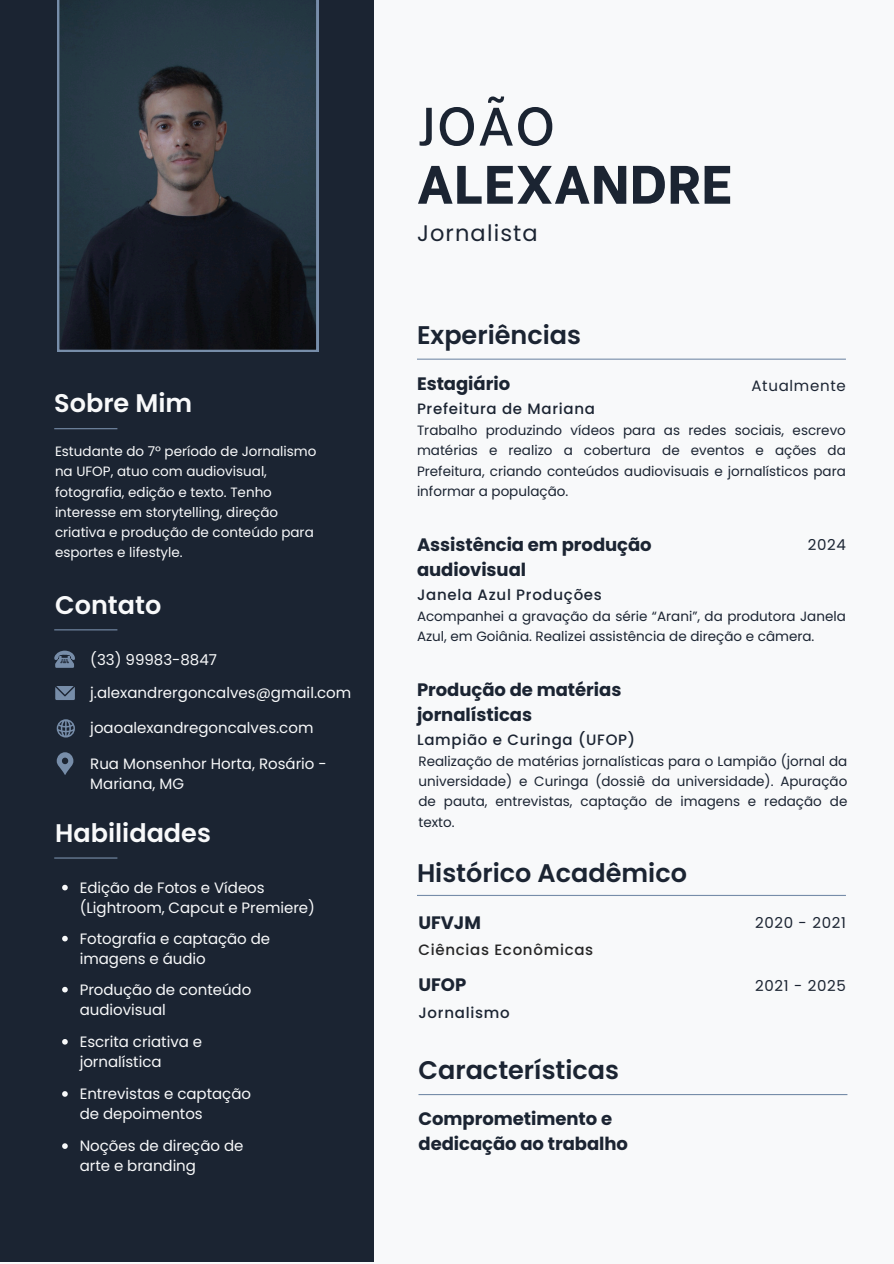
<style>
.page{position:relative;width:894px;height:1264px;background:#fff}
.page>*{position:absolute;margin:0;border:0;box-sizing:border-box;transform-origin:0 0}
.t1{font:800 54px "Be Vietnam";letter-spacing:.02em;color:#1b2432}
.t2{font:500 54px "Be Vietnam";color:#1b2432}
.t3{font:600 25.5px "Poppins";color:#1b2432}
.t4{font:600 25.5px "Poppins";color:#f8f9fa}
.t5{font:22.5px "Poppins";letter-spacing:.05em;color:#1b2432}
.t6{font:700 18px/24.8px "Poppins";letter-spacing:-.005em;color:#1b2432}
.t7{font:15px/20.2px "Poppins";letter-spacing:-.005em;color:#f8f9fa}
.t8{font:500 15px "Poppins";letter-spacing:.045em;color:#1b2432}
.t9{font:15px "Poppins";letter-spacing:.045em;color:#1b2432}
.t10{font:500 15px "Poppins";letter-spacing:.045em;color:#262626}
.t11{font:13.5px/20.2px "Poppins";color:#1b2432;text-align:justify}
.t12{font:13.5px/20.2px "Poppins";color:#f8f9fa}
</style>
<div class="page">
<div style="left:0;top:0;width:893px;height:1263px;background:#f8f9fa"></div>
<div style="left:0;top:0;width:374px;height:1261px;background:#1b2432"></div>
<svg style="left:54px;top:650px;width:21px;height:17px"></svg>
<svg style="left:57px;top:752px;width:16px;height:22px"></svg>
<svg style="left:55px;top:686px;width:19px;height:14px"></svg>
<svg style="left:57px;top:719px;width:18px;height:18px"></svg>
<hr style="left:54px;top:428px;width:63px;height:1px;background:#778da9">
<hr style="left:417px;top:358px;width:428px;height:2px;background:#778da9">
<hr style="left:417px;top:894px;width:428px;height:2px;background:#778da9">
<hr style="left:54px;top:629px;width:63px;height:1px;background:#778da9">
<hr style="left:54px;top:857px;width:63px;height:1px;background:#778da9">
<svg style="left:57px;top:0;width:261px;height:352px"></svg>
<hr style="left:418px;top:1093px;width:429px;height:2px;background:#778da9">
<svg style="left:62px;top:986px;width:6px;height:6px"></svg>
<svg style="left:62px;top:1091px;width:6px;height:5px"></svg>
<svg style="left:62px;top:884px;width:6px;height:6px"></svg>
<svg style="left:62px;top:935px;width:6px;height:6px"></svg>
<svg style="left:62px;top:1039px;width:6px;height:5px"></svg>
<svg style="left:62px;top:1143px;width:6px;height:5px"></svg>
<p class="t4" style="left:54px;top:385px;width:139px">Sobre Mim</p>
<p class="t12" style="left:55px;top:441px;width:263px">Estudante do 7º período de Jornalismo na UFOP, atuo com audiovisual, fotografia, edição e texto. Tenho interesse em storytelling, direção criativa e produção de conteúdo para esportes e lifestyle.</p>
<p class="t4" style="left:55px;top:587px;width:108px">Contato</p>
<h2 class="t7" style="left:90px;top:649px;width:128px">(33) 99983-8847</h2>
<p class="t7" style="left:90px;top:683px;width:262px">j.alexandrergoncalves@gmail.com</p>
<h6 class="t7" style="left:90px;top:717px;width:224px">joaoalexandregoncalves.com</h6>
<p class="t7" style="left:90px;top:753px;width:238px">Rua Monsenhor Horta, Rosário -<br>Mariana, MG</p>
<p class="t4" style="left:55px;top:815px;width:157px">Habilidades</p>
<p class="t7" style="left:80px;top:877px;width:237px">Edição de Fotos e Vídeos (Lightroom, Capcut e Premiere)</p>
<p class="t7" style="left:80px;top:928px;width:192px">Fotografia e captação de imagens e áudio</p>
<h2 class="t7" style="left:80px;top:979px;width:173px">Produção de conteúdo audiovisual</h2>
<p class="t7" style="left:80px;top:1031px;width:124px">Escrita criativa e jornalística</p>
<p class="t7" style="left:80px;top:1083px;width:173px">Entrevistas e captação de depoimentos</p>
<h6 class="t7" style="left:80px;top:1135px;width:165px">Noções de direção de arte e branding</h6>
<p class="t2" style="left:417px;top:81px;width:139px">JOÃO</p>
<h5 class="t1" style="left:417px;top:139px;width:317px">ALEXANDRE</h5>
<p class="t5" style="left:417px;top:218px;width:122px">Jornalista</p>
<p class="t3" style="left:417px;top:317px;width:165px">Experiências</p>
<h2 class="t6" style="left:417px;top:371px;width:95px">Estagiário</h2>
<p class="t9" style="left:751px;top:375px;width:96px">Atualmente</p>
<p class="t8" style="left:417px;top:398px;width:179px">Prefeitura de Mariana</p>
<p class="t11" style="left:417px;top:420px;width:430px">Trabalho produzindo vídeos para as redes sociais, escrevo matérias e realizo a cobertura de eventos e ações da Prefeitura, criando conteúdos audiovisuais e jornalísticos para informar a população.</p>
<p class="t6" style="left:417px;top:532px;width:236px">Assistência em produção audiovisual</p>
<p class="t9" style="left:807px;top:534px;width:40px">2024</p>
<p class="t8" style="left:417px;top:584px;width:186px">Janela Azul Produções</p>
<p class="t11" style="left:417px;top:606px;width:430px">Acompanhei a gravação da série “Arani”, da produtora Janela<br>Azul, em Goiânia. Realizei assistência de direção e câmera.</p>
<p class="t6" style="left:417px;top:677px;width:206px">Produção de matérias jornalísticas</p>
<h5 class="t8" style="left:417px;top:729px;width:220px">Lampião e Curinga (UFOP)</h5>
<h6 class="t11" style="left:418px;top:751px;width:430px">Realização de matérias jornalísticas para o Lampião (jornal da universidade) e Curinga (dossiê da universidade). Apuração de pauta, entrevistas, captação de imagens e redação de texto.</h6>
<p class="t3" style="left:417px;top:855px;width:271px">Histórico Acadêmico</p>
<h1 class="t6" style="left:418px;top:910px;width:64px">UFVJM</h1>
<h3 class="t9" style="left:754px;top:912px;width:92px">2020 - 2021</h3>
<h1 class="t10" style="left:418px;top:939px;width:176px">Ciências Econômicas</h1>
<p class="t6" style="left:418px;top:972px;width:49px">UFOP</p>
<h5 class="t9" style="left:754px;top:974px;width:92px">2021 - 2025</h5>
<h2 class="t8" style="left:418px;top:1002px;width:93px">Jornalismo</h2>
<p class="t3" style="left:418px;top:1052px;width:202px">Características</p>
<h2 class="t6" style="left:418px;top:1106px;width:211px">Comprometimento e dedicação ao trabalho</h2>
</div>
